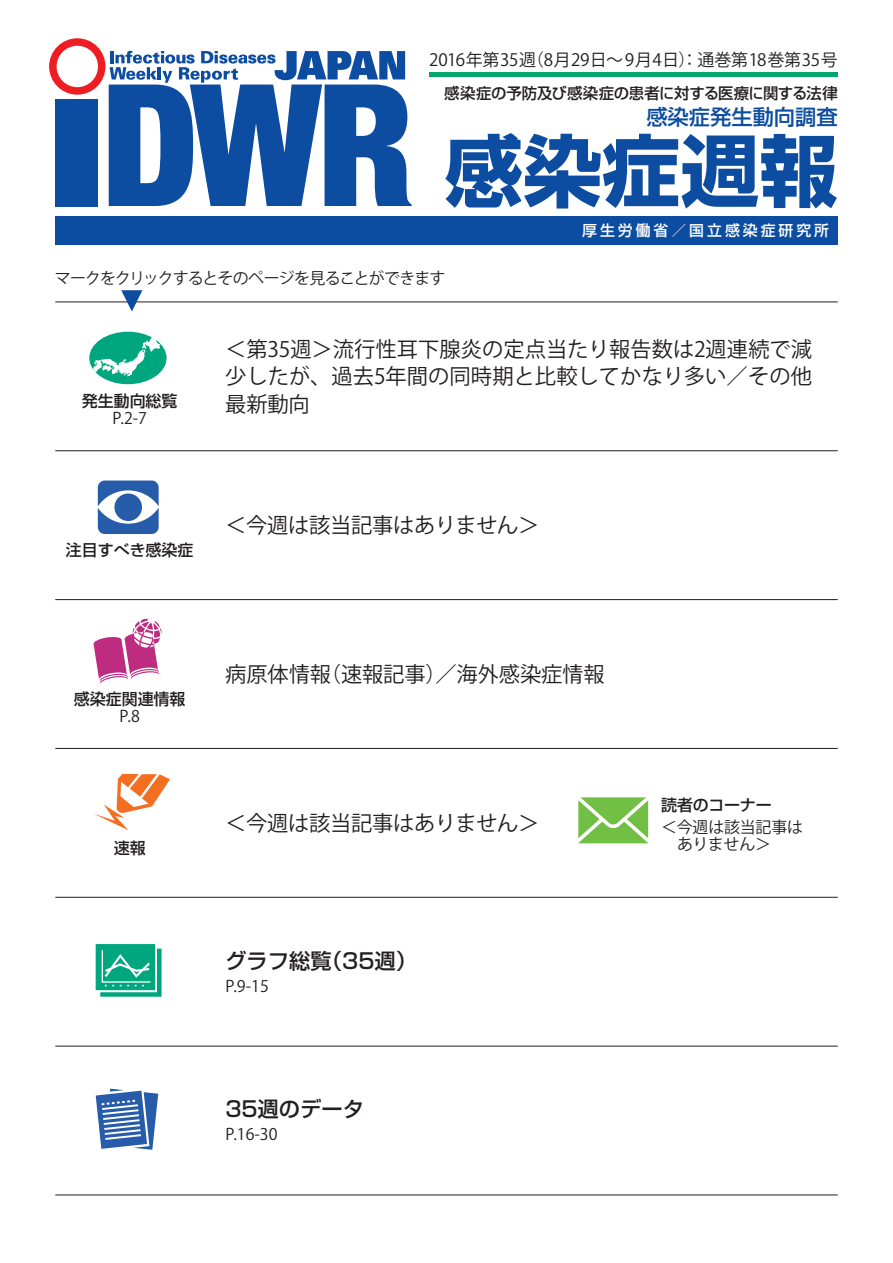
<style>
.page{position:relative;width:893px;height:1263px;background:#fff}
.page>*{position:absolute;margin:0;border:0;box-sizing:border-box;transform-origin:0 0}
.t1{font:700 78.6px "Shin Go Pro";color:#0d4da1}
.t2{font:21.3px/27.6px "Koz Go Pro";letter-spacing:-.005em;color:#231f20}
.t3{font:500 21.3px "Shin Go Pro";color:#231f20}
.t4{font:500 21.3px "Shin Go Pro";color:#0d4da1}
.t5{font:16.95px "Koz Go Pro";letter-spacing:.015em;color:#231f20}
.t6{font:15.9px "Koz Go Pro";letter-spacing:-.04em;color:#231f20}
.t7{font:500 15.9px "Shin Go Pro";color:#231f20}
.t8{font:15.9px/17px "Koz Go Pro";letter-spacing:-.015em;color:#231f20}
.t9{font:500 15.45px "Shin Go Pro";letter-spacing:-.025em;color:#231f20}
.t10{font:500 14.85px "Shin Go Pro";letter-spacing:.2em;color:#fff}
</style>
<div class="page">
<svg style="left:49px;top:38px;width:363px;height:168px"></svg>
<div style="left:55px;top:216px;width:783px;height:28px;background:#0d4da1"></div>
<div style="left:429px;top:72px;width:409px;height:5px;background:#00a66e"></div>
<hr style="left:55px;top:301px;width:783px;height:1px;background:#231f20">
<hr style="left:55px;top:450px;width:783px;height:1px;background:#231f20">
<hr style="left:55px;top:599px;width:783px;height:1px;background:#231f20">
<hr style="left:55px;top:748px;width:783px;height:1px;background:#231f20">
<hr style="left:55px;top:897px;width:783px;height:1px;background:#231f20">
<hr style="left:55px;top:1046px;width:783px;height:1px;background:#231f20">
<hr style="left:55px;top:1194px;width:783px;height:1px;background:#231f20">
<svg style="left:121px;top:290px;width:21px;height:21px"></svg>
<svg style="left:89px;top:332px;width:78px;height:52px"></svg>
<svg style="left:98px;top:480px;width:61px;height:54px"></svg>
<div style="left:114px;top:493px;width:28px;height:28px;background:#275caa;border-radius:50%"></div>
<svg style="left:93px;top:618px;width:69px;height:66px"></svg>
<svg style="left:94px;top:774px;width:76px;height:56px"></svg>
<svg style="left:578px;top:797px;width:70px;height:46px;background:#8aca65"></svg>
<svg style="left:96px;top:944px;width:66px;height:53px;background:#2eb695"></svg>
<svg style="left:96px;top:1089px;width:62px;height:61px"></svg>
<p class="t5" style="left:429px;top:49px;width:410px">2016年第35週（8月29日〜9月4日）：通巻第18巻第35号</p>
<p class="t9" style="left:444px;top:80px;width:395px">感染症の予防及び感染症の患者に対する医療に関する法律</p>
<p class="t4" style="left:646px;top:99px;width:193px">感染症発生動向調査</p>
<h1 class="t1" style="left:444px;top:109px;width:395px">感染症週報</h1>
<p class="t10" style="left:582px;top:218px;width:249px">厚生労働省／国立感染症研究所</p>
<p class="t6" style="left:55px;top:268px;width:392px">マークをクリックするとそのページを見ることができます</p>
<p class="t2" style="left:225px;top:336px;width:589px">＜第35週＞流行性耳下腺炎の定点当たり報告数は2週連続で減少したが、過去5年間の同時期と比較してかなり多い／その他</p>
<p class="t7" style="left:82px;top:388px;width:97px">発生動向総覧</p>
<p class="t2" style="left:225px;top:391px;width:86px">最新動向</p>
<p class="t6" style="left:112px;top:408px;width:36px">P.2-7</p>
<p class="t7" style="left:66px;top:537px;width:129px">注目すべき感染症</p>
<p class="t2" style="left:225px;top:512px;width:316px">＜今週は該当記事はありません＞</p>
<p class="t7" style="left:74px;top:686px;width:113px">感染症関連情報</p>
<p class="t6" style="left:119px;top:706px;width:22px">P.8</p>
<p class="t7" style="left:114px;top:835px;width:33px">速報</p>
<p class="t2" style="left:225px;top:661px;width:381px">病原体情報（速報記事）／海外感染症情報</p>
<p class="t2" style="left:225px;top:810px;width:316px">＜今週は該当記事はありません＞</p>
<p class="t3" style="left:225px;top:943px;width:193px">グラフ総覧（35週）</p>
<p class="t6" style="left:225px;top:975px;width:45px">P.9-15</p>
<p class="t3" style="left:225px;top:1092px;width:140px">35週のデータ</p>
<p class="t6" style="left:225px;top:1124px;width:54px">P.16-30</p>
<p class="t7" style="left:661px;top:792px;width:112px">読者のコーナー</p>
<p class="t8" style="left:677px;top:819px;width:128px;text-indent:-16px">＜今週は該当記事はありません＞</p>
</div>
